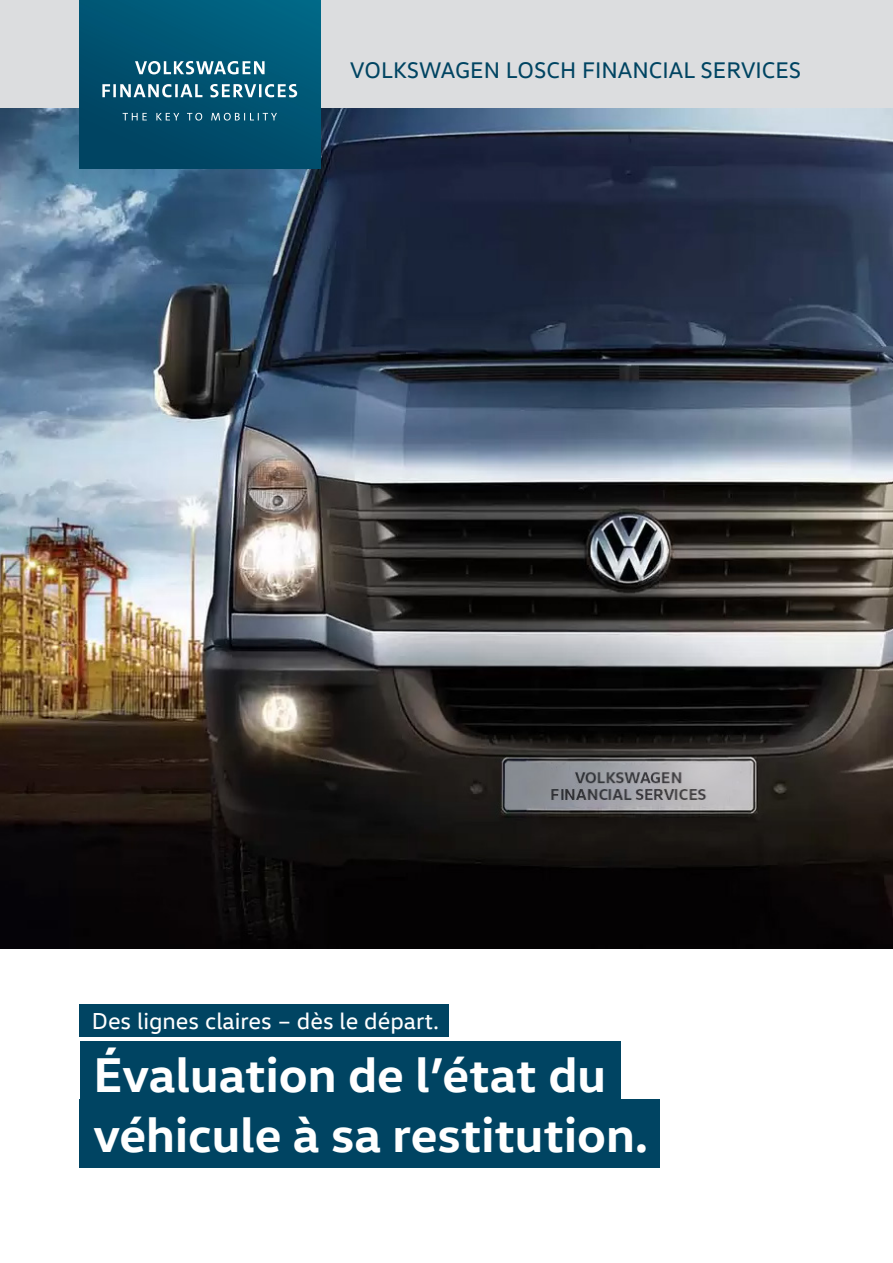
<style>
.page{position:relative;width:893px;height:1263px;background:#fff}
.page>*{position:absolute;margin:0;border:0;box-sizing:border-box;transform-origin:0 0}
.t1{font:700 49.65px/59.6px "VW Head";color:#fff}
.t2{font:23.55px "VW Head";color:#fff}
.t3{font:22.95px "VW Head";color:#004462}
</style>
<div class="page">
<img style="left:0;top:107px;width:893px;height:841px">
<div style="left:80px;top:1100px;width:580px;height:68px;background:#004462"></div>
<div style="left:80px;top:1041px;width:541px;height:68px;background:#004462"></div>
<div style="left:80px;top:1004px;width:369px;height:32px;background:#004462"></div>
<div style="left:0;top:0;width:893px;height:107px;background:#dcdddf"></div>
<div style="left:80px;top:0;width:240px;height:169px;background:linear-gradient(to right,#004a69,#005c7a)"></div>
<svg style="left:102px;top:61px;width:195px;height:60px;background:#2b6e87"></svg>
<p class="t3" style="left:350px;top:56px;width:452px">VOLKSWAGEN LOSCH FINANCIAL SERVICES</p>
<p class="t2" style="left:92px;top:1006px;width:349px">Des lignes claires – dès le départ.</p>
<p class="t1" style="left:93px;top:1043px;width:556px">Évaluation de l’état du véhicule à sa restitution.</p>
</div>
